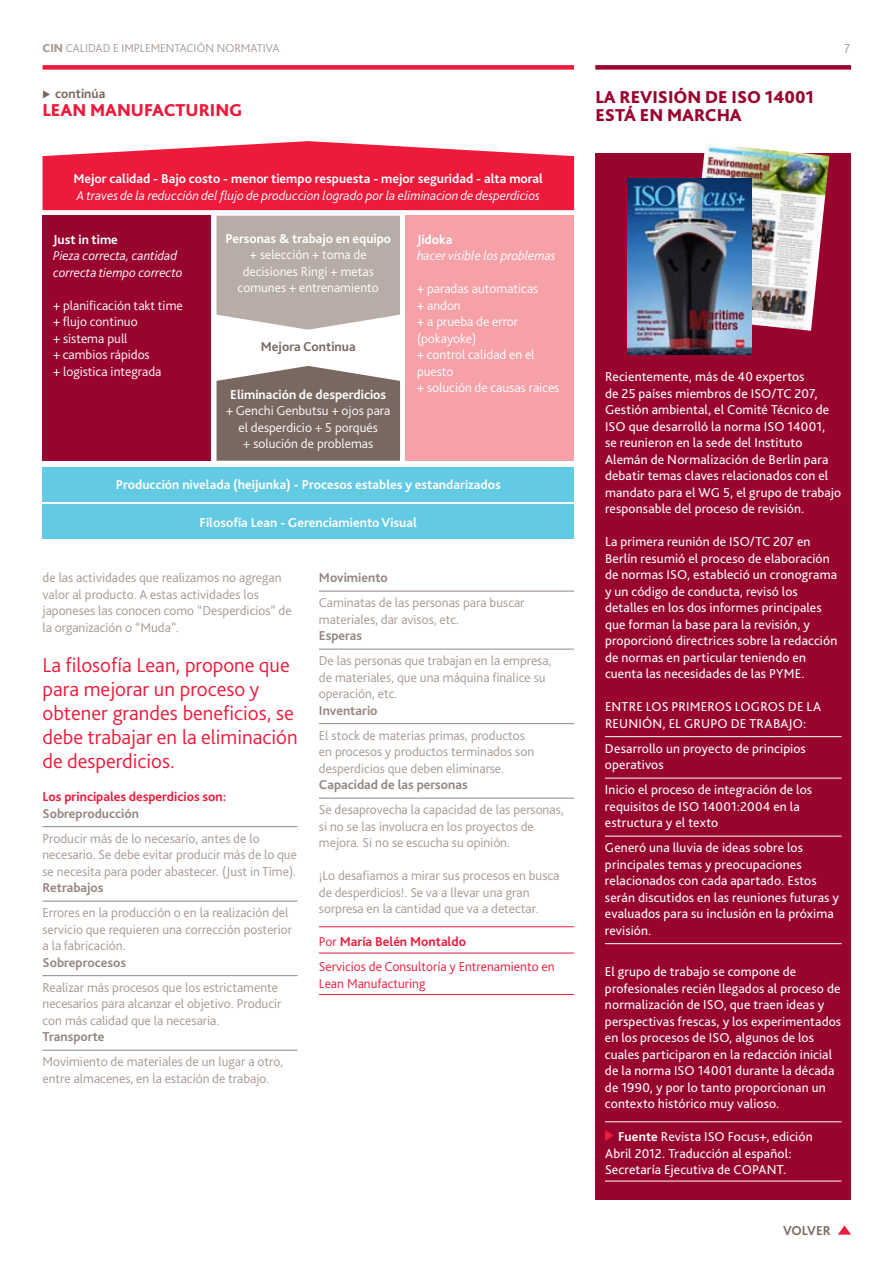
<style>
.page{position:relative;width:893px;height:1263px;background:#fff}
.page>*{position:absolute;margin:0;border:0;box-sizing:border-box;transform-origin:0 0}
.t1{font:300 21px/24px "Bliss Pro";color:#ed1a3b}
.t2{font:800 18px "Bliss Pro";color:#99042f}
.t3{font:800 18px "Bliss Pro";color:#ed1a3b}
.t4{font:13.5px/16.5px "Bliss Pro";letter-spacing:.01em;color:#fff}
.t5{font:300 13.5px/16.5px "Bliss Pro";color:#a59891}
.t6{font:300 13.5px/16.5px "Bliss Pro";color:#fff;text-align:center}
.t7{font:700 13.5px "Bliss Pro";color:#fff}
.t8{font:italic 300 13.5px/16.5px "Bliss Pro";color:#fff}
.t9{font:700 13.5px "Bliss Pro";color:#938680}
.t10{font:300 13.5px/25px "Bliss Pro";color:#ed1a3b}
.t11{font:700 13.5px "Bliss Pro";color:#ed1a3b}
.t12{font:700 13.5px "Bliss Pro";color:#786860}
.t13{font:300 12px "Bliss Pro";letter-spacing:.12em;color:#a59891}
.s1{font-weight:800}
.s2{font-weight:700}
</style>
<div class="page">
<svg style="left:838px;top:1225px;width:13px;height:10px"></svg>
<div style="left:595px;top:153px;width:255px;height:1046px;background:#99042f"></div>
<div style="left:43px;top:65px;width:531px;height:5px;background:#ed1a3b"></div>
<hr style="left:43px;top:826px;width:255px;height:1px;background:#938680">
<hr style="left:43px;top:901px;width:255px;height:1px;background:#938680">
<hr style="left:43px;top:975px;width:255px;height:1px;background:#938680">
<hr style="left:43px;top:1050px;width:255px;height:1px;background:#938680">
<svg style="left:217px;top:366px;width:183px;height:95px;background:#82746c"></svg>
<svg style="left:217px;top:216px;width:183px;height:114px;background:#bcb1ac"></svg>
<div style="left:43px;top:216px;width:168px;height:245px;background:#99042f"></div>
<div style="left:405px;top:216px;width:169px;height:245px;background:#f6a1a8"></div>
<svg style="left:43px;top:141px;width:531px;height:69px;background:#ee3350"></svg>
<div style="left:43px;top:467px;width:531px;height:34px;background:#62cae3"></div>
<div style="left:43px;top:504px;width:531px;height:35px;background:#62cae3"></div>
<hr style="left:319px;top:591px;width:255px;height:1px;background:#938680">
<hr style="left:319px;top:649px;width:255px;height:1px;background:#938680">
<hr style="left:319px;top:723px;width:255px;height:1px;background:#938680">
<hr style="left:319px;top:798px;width:255px;height:1px;background:#938680">
<hr style="left:319px;top:926px;width:255px;height:1px;background:#ed1a3b">
<hr style="left:319px;top:953px;width:255px;height:1px;background:#ed1a3b">
<hr style="left:319px;top:994px;width:255px;height:1px;background:#ed1a3b">
<hr style="left:605px;top:736px;width:236px;height:1px;background:#fff">
<hr style="left:605px;top:778px;width:236px;height:1px;background:#fff">
<hr style="left:605px;top:836px;width:236px;height:1px;background:#fff">
<hr style="left:605px;top:943px;width:236px;height:1px;background:#fff">
<hr style="left:605px;top:1121px;width:236px;height:1px;background:#fff">
<hr style="left:605px;top:1181px;width:236px;height:1px;background:#fff">
<svg style="left:605px;top:1130px;width:9px;height:11px"></svg>
<div style="left:595px;top:65px;width:256px;height:5px;background:#99042f"></div>
<img style="left:687px;top:145px;width:142px;height:186px">
<img style="left:627px;top:179px;width:125px;height:176px">
<p class="t13" style="left:43px;top:41px;width:87px"><span class="s1">CIN</span> Cali dad e implemen</p>
<p class="t13" style="left:174px;top:41px;width:107px">taci ón normativa</p>
<p class="t5" style="left:844px;top:40px;width:8px">7</p>
<p class="t12" style="left:55px;top:85px;width:52px">continúa</p>
<h2 class="t3" style="left:43px;top:99px;width:201px">LEAN MANUFACTURING</h2>
<p class="t7" style="left:73px;top:170px;width:471px">Mejor calidad - Bajo costo - menor tiempo respuesta - mejor seguridad - alta moral</p>
<p class="t8" style="left:77px;top:186px;width:465px">A traves de la reducción del flujo de produccion logrado por la eliminacion de desperdicios</p>
<p class="t7" style="left:225px;top:230px;width:167px">Personas &amp; trabajo en equipo</p>
<p class="t6" style="left:238px;top:246px;width:143px">+ selección + toma de decisiones Ringi + metas comunes + entrenamiento</p>
<p class="t7" style="left:417px;top:231px;width:37px">Jidoka</p>
<p class="t8" style="left:417px;top:247px;width:140px">hacer visible los problemas</p>
<p class="t6" style="left:417px;top:280px;width:144px;text-align:left">+ paradas automaticas<br>+ andon<br>+ a prueba de error (pokayoke)<br>+ control calidad en el puesto<br>+ solución de causas raices</p>
<p class="t7" style="left:53px;top:231px;width:66px">Just in time</p>
<p class="t8" style="left:53px;top:247px;width:131px">Pieza correcta, cantidad correcta tiempo correcto</p>
<p class="t6" style="left:53px;top:296px;width:131px;text-align:left">+ planificación takt time + flujo continuo<br>+ sistema pull<br>+ cambios rápidos<br>+ logistica integrada</p>
<p class="t12" style="left:261px;top:338px;width:96px">Mejora Continua</p>
<p class="t7" style="left:230px;top:386px;width:158px">Eliminación de desperdicios</p>
<p class="t6" style="left:226px;top:402px;width:166px">+ Genchi Genbutsu + ojos para el desperdicio + 5 porqués<br>+ solución de problemas</p>
<p class="t7" style="left:116px;top:476px;width:386px">Producción nivelada (heijunka) - Procesos estables y estandarizados</p>
<p class="t7" style="left:200px;top:514px;width:219px">Filosofía Lean - Gerenciamiento Visual</p>
<p class="t5" style="left:43px;top:569px;width:251px">de las actividades que realizamos no agregan valor al producto. A estas actividades los japoneses las conocen como “Desperdicios” de la organización o “Muda”.</p>
<h1 class="t1" style="left:43px;top:653px;width:257px">La filosofía Lean, propone que para mejorar un proceso y obtener grandes beneficios, se debe trabajar en la eliminación de desperdicios.</h1>
<p class="t11" style="left:43px;top:788px;width:185px">Los principales desperdicios son:</p>
<p class="t9" style="left:43px;top:805px;width:98px">Sobreproducción</p>
<p class="t5" style="left:43px;top:830px;width:256px">Producir más de lo necesario, antes de lo necesario. Se debe evitar producir más de lo que se necesita para poder abastecer. (Just in Time).</p>
<p class="t9" style="left:43px;top:879px;width:63px">Retrabajos</p>
<p class="t5" style="left:43px;top:904px;width:251px">Errores en la producción o en la realización del servicio que requieren una corrección posterior a la fabricación.</p>
<p class="t9" style="left:43px;top:954px;width:85px">Sobreprocesos</p>
<p class="t5" style="left:43px;top:979px;width:240px">Realizar más procesos que los estrictamente necesarios para alcanzar el objetivo. Producir con más calidad que la necesaria.</p>
<p class="t9" style="left:43px;top:1028px;width:64px">Transporte</p>
<p class="t5" style="left:43px;top:1053px;width:242px">Movimiento de materiales de un lugar a otro, entre almacenes, en la estación de trabajo.</p>
<p class="t9" style="left:319px;top:569px;width:70px">Movimiento</p>
<p class="t5" style="left:319px;top:594px;width:207px">Caminatas de las personas para buscar materiales, dar avisos, etc.</p>
<p class="t9" style="left:319px;top:627px;width:45px">Esperas</p>
<p class="t5" style="left:319px;top:652px;width:234px">De las personas que trabajan en la empresa, de materiales, que una máquina finalice su operación, etc.</p>
<p class="t9" style="left:319px;top:702px;width:60px">Inventario</p>
<p class="t5" style="left:319px;top:727px;width:217px">El stock de materias primas, productos en procesos y productos terminados son desperdicios que deben eliminarse.</p>
<p class="t9" style="left:319px;top:776px;width:150px">Capacidad de las personas</p>
<p class="t5" style="left:319px;top:801px;width:246px">Se desaprovecha la capacidad de las personas, si no se las involucra en los proyectos de mejora. Si no se escucha su opinión.</p>
<p class="t5" style="left:319px;top:867px;width:242px">¡Lo desafiamos a mirar sus procesos en busca de desperdicios!. Se va a llevar una gran sorpresa en la cantidad que va a detectar.</p>
<p class="t10" style="left:319px;top:929px;width:237px">Por <span class="s2">María Belén Montaldo<br></span>Servicios de Consultoría y Entrenamiento en</p>
<p class="t10" style="left:319px;top:970px;width:108px">Lean Manufacturing</p>
<h2 class="t2" style="left:595px;top:86px;width:147px">LA REVISIÓN DE ISO</h2>
<h2 class="t2" style="left:765px;top:86px;width:51px">14001</h2>
<h2 class="t2" style="left:595px;top:104px;width:145px">ESTÁ EN MARCHA</h2>
<p class="t4" style="left:605px;top:368px;width:238px">Recientemente, más de 40 expertos<br>de 25 países miembros de ISO/TC 207, Gestión ambiental, el Comité Técnico de ISO que desarrolló la norma ISO 14001,<br>se reunieron en la sede del Instituto Alemán de Normalización de Berlín para debatir temas claves relacionados con el mandato para el WG 5, el grupo de trabajo responsable del proceso de revisión.</p>
<p class="t4" style="left:605px;top:533px;width:234px">La primera reunión de ISO/TC 207 en Berlín resumió el proceso de elaboración de normas ISO, estableció un cronograma y un código de conducta, revisó los detalles en los dos informes principales que forman la base para la revisión, y proporcionó directrices sobre la redacción de normas en particular teniendo en cuenta las necesidades de las PYME.</p>
<p class="t4" style="left:605px;top:698px;width:15px">Entre</p>
<p class="t4" style="left:646px;top:698px;width:8px">los</p>
<p class="t4" style="left:671px;top:698px;width:9px">primeros</p>
<p class="t4" style="left:735px;top:698px;width:10px">logros</p>
<p class="t4" style="left:788px;top:698px;width:27px">de la</p>
<p class="t4" style="left:605px;top:715px;width:161px">reunión, el Grupo de Traba</p>
<p class="t4" style="left:605px;top:710px;width:203px;line-height:25px;text-align:right">jo:<br>Desarrollo un proyecto de principios</p>
<p class="t4" style="left:605px;top:752px;width:209px;line-height:25px">operativos<br>Inicio el proceso de integración de los</p>
<p class="t4" style="left:605px;top:798px;width:196px">requisitos de ISO 14001:2004 en la estructura y el texto</p>
<p class="t4" style="left:605px;top:839px;width:236px">Generó una lluvia de ideas sobre los principales temas y preocupaciones relacionados con cada apartado. Estos serán discutidos en las reuniones futuras y evaluados para su inclusión en la próxima revisión.</p>
<p class="t4" style="left:605px;top:963px;width:238px">El grupo de trabajo se compone de profesionales recién llegados al proceso de normalización de ISO, que traen ideas y perspectivas frescas, y los experimentados en los procesos de ISO, algunos de los cuales participaron en la redacción inicial de la norma ISO 14001 durante la década de 1990, y por lo tanto proporcionan un contexto histórico muy valioso.</p>
<p class="t4" style="left:605px;top:1128px;width:209px;text-indent:13px"><span class="s2">Fuente</span> Revista ISO Focus+, edición<br>Abril 2012. Traducción al español:<br>Secretaría Ejecutiva de COPANT.</p>
<p class="t12" style="left:783px;top:1222px;width:41px">volver</p>
</div>
